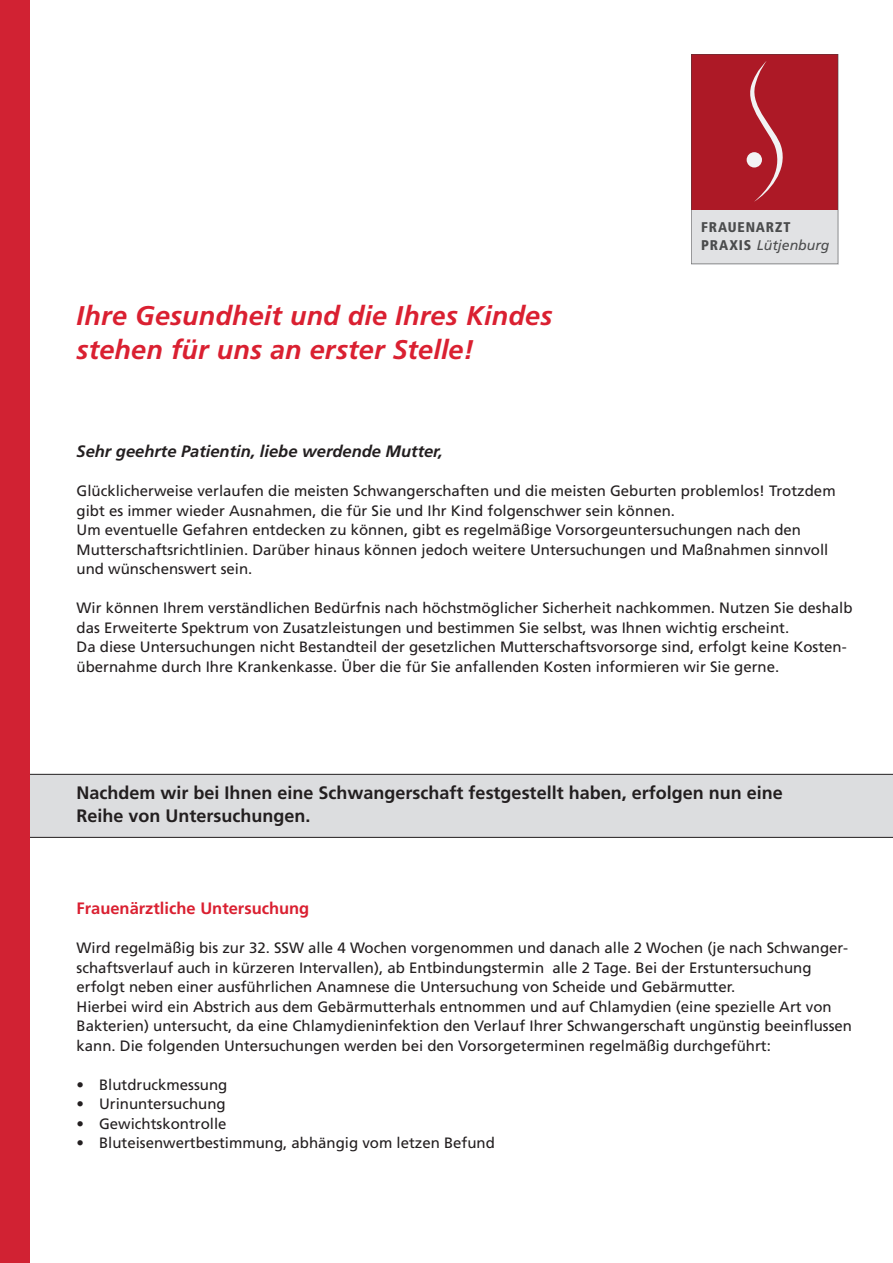
<style>
.page{position:relative;width:893px;height:1263px;background:#fff}
.page>*{position:absolute;margin:0;border:0;box-sizing:border-box;transform-origin:0 0}
.t1{font:italic 700 27px/34.5px "Frutiger LT Std";letter-spacing:.005em;color:#da2031}
.t2{font:700 18px/22.5px "Frutiger LT Std";color:#231f20}
.t3{font:italic 700 16.5px "Frutiger LT Std";color:#231f20}
.t4{font:700 16.5px "Frutiger LT Std";color:#da2031}
.t5{font:15px/19.5px "Frutiger LT Std";color:#231f20}
.t6{font:900 condensed 14.1px/18.6px "Frutiger LT Std";letter-spacing:.06em;color:#4b4c4d}
.s1{font-weight:400;font-style:italic;font-stretch:normal}
</style>
<div class="page">
<div style="left:30px;top:774px;width:863px;height:64px;background:#dcdddf"></div>
<svg style="left:691px;top:54px;width:147px;height:210px;background:#b8515b"></svg>
<div style="left:0;top:0;width:30px;height:1263px;background:#d12233"></div>
<h1 class="t1" style="left:77px;top:298px;width:477px">Ihre Gesundheit und die Ihres Kindes stehen für uns an erster Stelle!</h1>
<p class="t6" style="left:701px;top:217px;width:130px">FRAUENARZT<br>PRAXIS <span class="s1">Lütjenburg</span></p>
<p class="t3" style="left:77px;top:442px;width:368px">Sehr geehrte Patientin, liebe werdende Mutter,</p>
<p class="t5" style="left:77px;top:481px;width:761px">Glücklicherweise verlaufen die meisten Schwangerschaften und die meisten Geburten problemlos! Trotzdem gibt es immer wieder Ausnahmen, die für Sie und Ihr Kind folgenschwer sein können.<br>Um eventuelle Gefahren entdecken zu können, gibt es regelmäßige Vorsorgeuntersuchungen nach den Mutterschaftsrichtlinien. Darüber hinaus können jedoch weitere Untersuchungen und Maßnahmen sinnvoll und wünschenswert sein.</p>
<p class="t5" style="left:77px;top:598px;width:777px">Wir können Ihrem verständlichen Bedürfnis nach höchstmöglicher Sicherheit nachkommen. Nutzen Sie deshalb das Erweiterte Spektrum von Zusatzleistungen und bestimmen Sie selbst, was Ihnen wichtig erscheint.<br>Da diese Untersuchungen nicht Bestandteil der gesetzlichen Mutterschaftsvorsorge sind, erfolgt keine Kosten&shy;übernahme durch Ihre Krankenkasse. Über die für Sie anfallenden Kosten informieren wir Sie gerne.</p>
<p class="t2" style="left:77px;top:782px;width:708px">Nachdem wir bei Ihnen eine Schwangerschaft festgestellt haben, erfolgen nun eine<br>Reihe von Untersuchungen.</p>
<p class="t4" style="left:77px;top:899px;width:234px">Frauenärztliche Untersuchung</p>
<p class="t5" style="left:77px;top:938px;width:777px">Wird regelmäßig bis zur 32. SSW alle 4 Wochen vorgenommen und danach alle 2 Wochen (je nach Schwanger&shy;schaftsverlauf auch in kürzeren Intervallen), ab Entbindungstermin alle 2 Tage. Bei der Erstuntersuchung erfolgt neben einer ausführlichen Anamnese die Untersuchung von Scheide und Gebärmutter.<br>Hierbei wird ein Abstrich aus dem Gebärmutterhals entnommen und auf Chlamydien (eine spezielle Art von Bakterien) untersucht, da eine Chlamydieninfektion den Verlauf Ihrer Schwangerschaft ungünstig beeinflussen kann. Die folgenden Untersuchungen werden bei den Vorsorgeterminen regelmäßig durchgeführt:</p>
<p class="t5" style="left:77px;top:1075px;width:152px">• Blutdruckmessung</p>
<p class="t5" style="left:77px;top:1094px;width:151px">• Urinuntersuchung</p>
<p class="t5" style="left:77px;top:1114px;width:152px">• Gewichtskontrolle</p>
<p class="t5" style="left:77px;top:1133px;width:420px">• Bluteisenwertbestimmung, abhängig vom letzen Befund</p>
</div>
